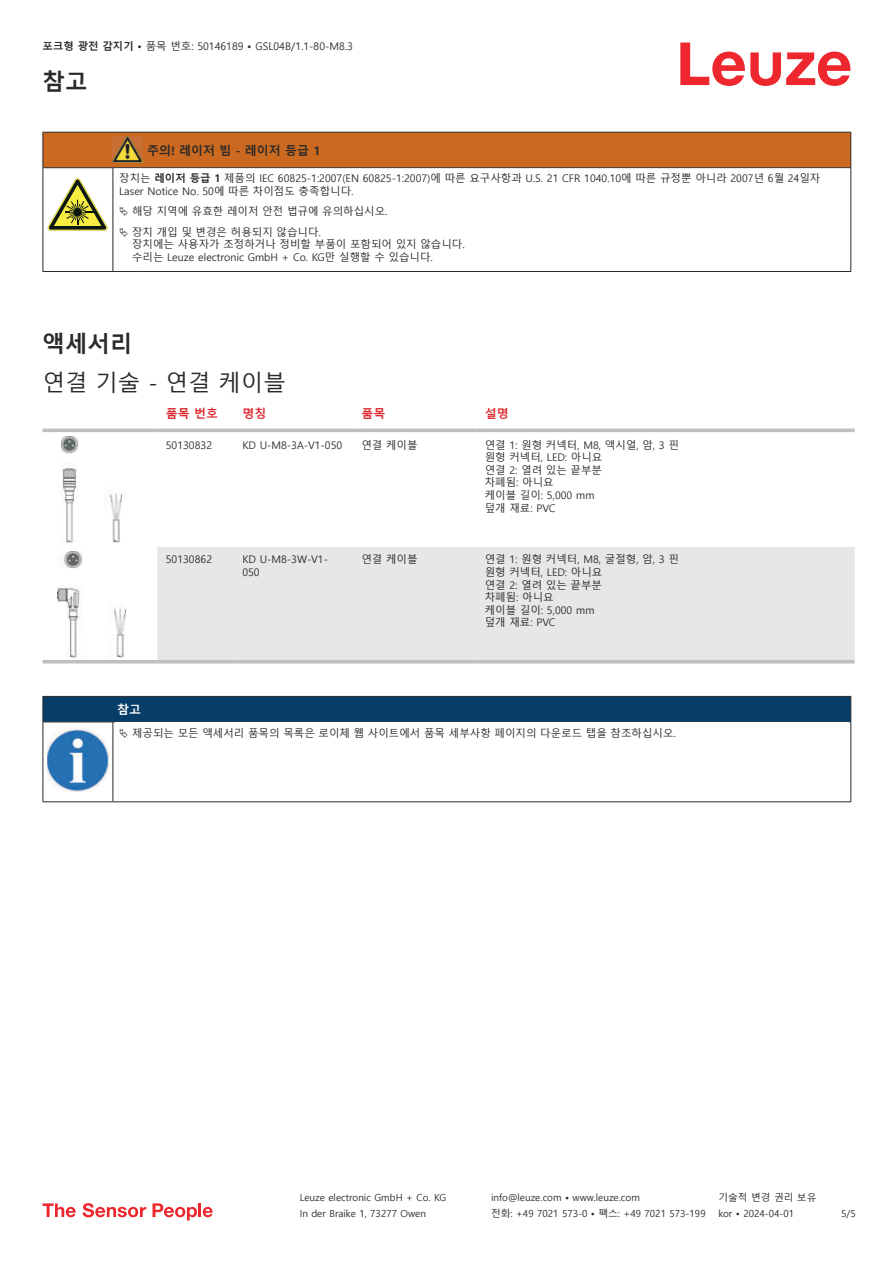
<style>
.page{position:relative;width:893px;height:1263px;background:#fff}
.page>*{position:absolute;margin:0;border:0;box-sizing:border-box;transform-origin:0 0}
.t1{font:22.5px "Malgun Gothic";color:#2b292a}
.t2{font:700 22.5px "Malgun Gothic";color:#2b292a}
.t3{font:700 12px "Malgun Gothic";color:#2b292a}
.t4{font:700 12px "Malgun Gothic";color:#db2a30}
.t5{font:700 12px "Malgun Gothic";color:#fff}
.t6{font:10.5px/12.6px "Malgun Gothic";color:#2b292a}
.t7{font:9.75px "Malgun Gothic";color:#2b292a}
.s1{font-weight:700}
</style>
<div class="page">
<svg style="left:680px;top:43px;width:170px;height:43px"></svg>
<div style="left:157px;top:547px;width:698px;height:113px;background:#e6e7e9"></div>
<svg style="left:43px;top:428px;width:114px;height:4px"></svg>
<svg style="left:157px;top:428px;width:77px;height:4px"></svg>
<svg style="left:234px;top:428px;width:119px;height:4px"></svg>
<svg style="left:353px;top:428px;width:123px;height:4px"></svg>
<svg style="left:476px;top:428px;width:379px;height:4px;background:#c5c7c9"></svg>
<hr style="left:43px;top:660px;width:114px;height:3px;background:#bdbfc1">
<hr style="left:157px;top:660px;width:77px;height:3px;background:#bdbfc1">
<hr style="left:234px;top:660px;width:119px;height:3px;background:#bdbfc1">
<hr style="left:353px;top:660px;width:123px;height:3px;background:#bdbfc1">
<hr style="left:476px;top:660px;width:379px;height:3px;background:#bdbfc1">
<img style="left:61px;top:436px;width:61px;height:107px">
<img style="left:57px;top:551px;width:68px;height:106px">
<div style="left:43px;top:696px;width:808px;height:26px;background:#063d69"></div>
<hr style="left:113px;top:721px;width:738px;height:1px;background:#2b292a">
<hr style="left:43px;top:722px;width:1px;height:75px;background:#2b292a">
<hr style="left:113px;top:722px;width:1px;height:75px;background:#2b292a">
<hr style="left:850px;top:722px;width:1px;height:75px;background:#2b292a">
<hr style="left:43px;top:801px;width:70px;height:1px;background:#2b292a">
<hr style="left:113px;top:801px;width:738px;height:1px;background:#2b292a">
<img style="left:47px;top:728px;width:61px;height:63px">
<svg style="left:43px;top:1203px;width:33px;height:14px"></svg>
<svg style="left:83px;top:1203px;width:63px;height:14px"></svg>
<svg style="left:153px;top:1203px;width:44px;height:17px"></svg>
<hr style="left:198px;top:1203px;width:3px;height:14px;background:#ed272d">
<svg style="left:203px;top:1207px;width:10px;height:10px"></svg>
<div style="left:44px;top:133px;width:806px;height:34px;background:#ca691f"></div>
<svg style="left:44px;top:168px;width:806px;height:103px"></svg>
<hr style="left:43px;top:132px;width:70px;height:1px;background:#2b292a">
<hr style="left:43px;top:133px;width:1px;height:34px;background:#2b292a">
<hr style="left:43px;top:167px;width:70px;height:1px;background:#2b292a">
<hr style="left:113px;top:132px;width:30px;height:1px;background:#2b292a">
<hr style="left:113px;top:167px;width:30px;height:1px;background:#2b292a">
<hr style="left:143px;top:132px;width:708px;height:1px;background:#2b292a">
<hr style="left:850px;top:133px;width:1px;height:34px;background:#2b292a">
<hr style="left:143px;top:167px;width:708px;height:1px;background:#2b292a">
<hr style="left:43px;top:168px;width:1px;height:99px;background:#2b292a">
<hr style="left:113px;top:168px;width:1px;height:99px;background:#2b292a">
<hr style="left:850px;top:168px;width:1px;height:99px;background:#2b292a">
<hr style="left:43px;top:271px;width:70px;height:1px;background:#2b292a">
<hr style="left:113px;top:271px;width:30px;height:1px;background:#2b292a">
<hr style="left:143px;top:271px;width:708px;height:1px;background:#2b292a">
<img style="left:113px;top:136px;width:30px;height:27px">
<svg style="left:47px;top:178px;width:60px;height:53px"></svg>
<svg style="left:115px;top:169px;width:734px;height:98px"></svg>
<svg style="left:120px;top:207px;width:8px;height:9px"></svg>
<svg style="left:120px;top:227px;width:8px;height:10px"></svg>
<p class="t6" style="left:43px;top:40px;width:312px"><span class="s1">포크형 광전 감지기 •</span> 품목 번호: 50146189 <span class="s1">•</span> GSL04B/1.1-80-M8.3</p>
<h1 class="t2" style="left:43px;top:69px;width:46px">참고</h1>
<p class="t3" style="left:147px;top:144px;width:175px">주의! 레이저 빔 - 레이저 등급 1</p>
<p class="t6" style="left:119px;top:173px;width:703px">장치는 <span class="s1">레이저 등급 1</span> 제품의 IEC 60825-1:2007(EN 60825-1:2007)에 따른 요구사항과 U.S. 21 CFR 1040.10에 따른 규정뿐 아니라 2007년 6월 24일자<br>Laser Notice No. 50에 따른 차이점도 충족합니다.</p>
<p class="t6" style="left:132px;top:202px;width:257px;line-height:20.2px">해당 지역에 유효한 레이저 안전 법규에 유의하십시오. 장치 개입 및 변경은 허용되지 않습니다.</p>
<p class="t6" style="left:132px;top:238px;width:334px">장치에는 사용자가 조정하거나 정비할 부품이 포함되어 있지 않습니다. 수리는 Leuze electronic GmbH + Co. KG만 실행할 수 있습니다.</p>
<h1 class="t2" style="left:43px;top:331px;width:91px">액세서리</h1>
<h1 class="t1" style="left:43px;top:370px;width:245px">연결 기술 - 연결 케이블</h1>
<p class="t4" style="left:166px;top:406px;width:54px">품목 번호</p>
<p class="t4" style="left:242px;top:406px;width:25px">명칭</p>
<p class="t4" style="left:361px;top:406px;width:25px">품목</p>
<p class="t4" style="left:485px;top:406px;width:25px">설명</p>
<p class="t6" style="left:166px;top:439px;width:48px">50130832</p>
<p class="t6" style="left:242px;top:439px;width:101px">KD U-M8-3A-V1-050</p>
<p class="t6" style="left:361px;top:439px;width:58px">연결 케이블</p>
<p class="t6" style="left:485px;top:439px;width:196px">연결 1: 원형 커넥터, M8, 액시얼, 암, 3 핀 원형 커넥터, LED: 아니요<br>연결 2: 열려 있는 끝부분<br>차폐됨: 아니요<br>케이블 길이: 5,000 mm<br>덮개 재료: PVC</p>
<p class="t6" style="left:166px;top:553px;width:48px">50130862</p>
<p class="t6" style="left:242px;top:553px;width:87px">KD U-M8-3W-V1-<br>050</p>
<p class="t6" style="left:361px;top:553px;width:58px">연결 케이블</p>
<p class="t6" style="left:485px;top:553px;width:196px">연결 1: 원형 커넥터, M8, 굴절형, 암, 3 핀 원형 커넥터, LED: 아니요<br>연결 2: 열려 있는 끝부분<br>차폐됨: 아니요<br>케이블 길이: 5,000 mm<br>덮개 재료: PVC</p>
<p class="t5" style="left:117px;top:703px;width:25px">참고</p>
<p class="t6" style="left:132px;top:727px;width:545px">제공되는 모든 액세서리 품목의 목록은 로이체 웹 사이트에서 품목 세부사항 페이지의 다운로드 탭을 참조하십시오.</p>
<p class="t7" style="left:300px;top:1192px;width:148px">Leuze electronic GmbH + Co. KG</p>
<p class="t7" style="left:491px;top:1192px;width:150px">info@leuze.com • www.leuze.com</p>
<p class="t7" style="left:718px;top:1192px;width:100px">기술적 변경 권리 보유</p>
<p class="t7" style="left:300px;top:1208px;width:128px">In der Braike 1, 73277 Owen</p>
<p class="t7" style="left:491px;top:1208px;width:216px">전화: +49 7021 573-0 • 팩스: +49 7021 573-199</p>
<p class="t7" style="left:718px;top:1208px;width:77px">kor • 2024-04-01</p>
<p class="t7" style="left:841px;top:1208px;width:16px">5/5</p>
</div>
